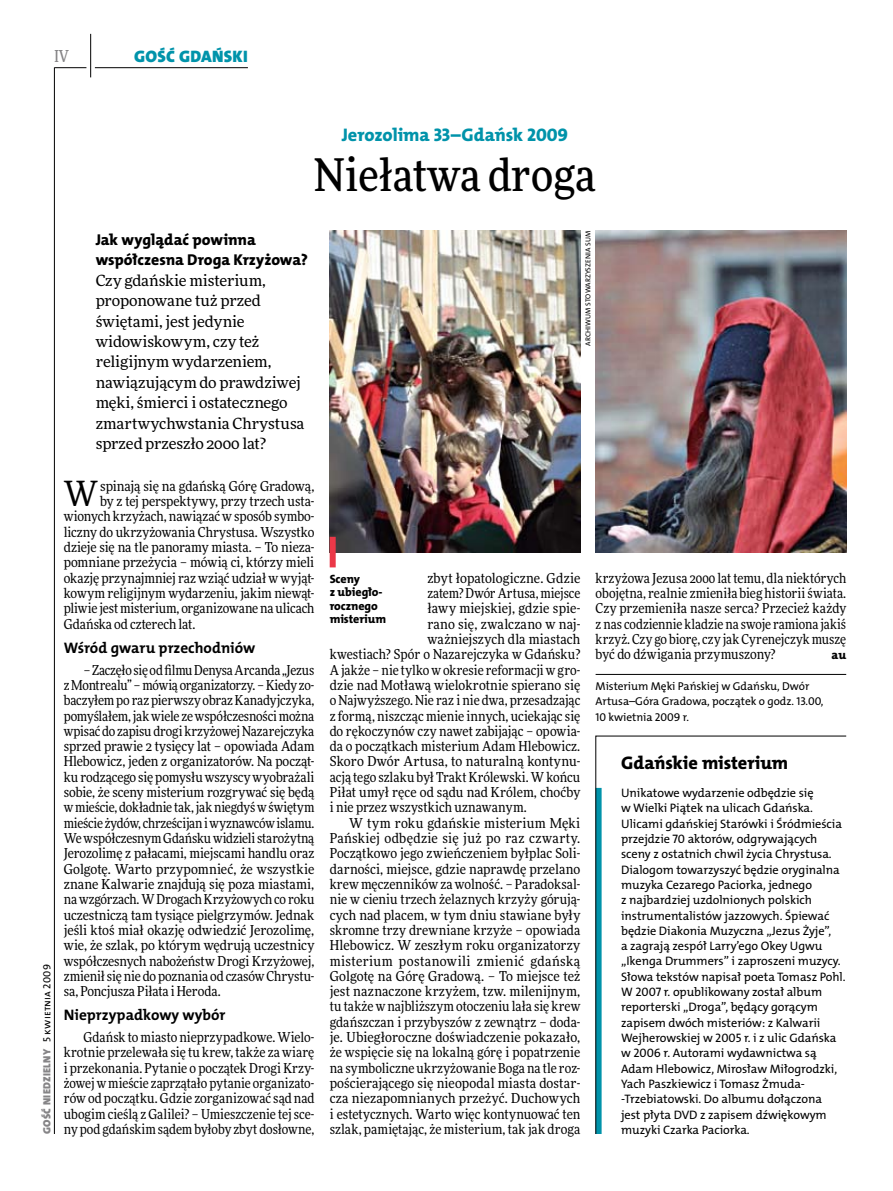
<style>
.page{position:relative;width:893px;height:1191px;background:#fff}
.page>*{position:absolute;margin:0;border:0;box-sizing:border-box;transform-origin:0 0}
.t1{font:500 45px "Freeday Narrow";color:#000}
.t2{font:34.8px "Freeday Narrow News";color:#000}
.t3{font:18.3px "The Mix HP8 Ex Bld";letter-spacing:-.005em;color:#0093aa}
.t4{font:18.3px "The Mix HP8 Ex Bld";letter-spacing:.005em;color:#000}
.t5{font:16.65px "The Mix HP9 Blk";letter-spacing:.02em;color:#0093aa}
.t6{font:500 16.5px "Freeday Narrow";color:#858486;scale:.9 1}
.t7{font:15.75px/20.4px "The Mix HP8 Ex Bld";letter-spacing:-.005em;color:#000}
.t8{font:15.45px/20.4px "Freeday News";letter-spacing:-.01em;color:#000}
.t9{font:15.3px "The Mix HP7 Bld";color:#000}
.t10{font:13.65px/15.3px "Freeday Narrow News";color:#000;text-align:justify}
.t11{font:13.65px "Freeday Narrow News";letter-spacing:.025em;color:#000}
.t12{font:13.65px "Freeday Narrow News";letter-spacing:.03em;color:#000}
.t13{font:12.3px/15.3px "The Mix HP5 Plain";letter-spacing:-.005em;color:#000}
.t14{font:12.3px "The Mix HP8 Ex Bld";color:#000}
.t15{font:12px/13.5px "The Mix HP8 Ex Bld";letter-spacing:-.005em;color:#000}
.t16{font:11.4px/15.3px "The Mix HP5 Plain";letter-spacing:-.005em;color:#000}
.t17{font:10.5px "The Mix HP9 Blk";letter-spacing:.025em;color:#858486}
.t18{font:7.2px "The Mix HP5 Plain";letter-spacing:.015em;color:#000}
.s1{font-family:"The Mix HP5 Plain";color:#000}
</style>
<div class="page">
<hr style="left:54px;top:67px;width:1px;height:1067px;background:#000">
<hr style="left:90px;top:34px;width:1px;height:43px;background:#000">
<hr style="left:54px;top:67px;width:32px;height:1px;background:#000">
<hr style="left:95px;top:67px;width:153px;height:1px;background:#000">
<hr style="left:596px;top:674px;width:250px;height:1px;background:#000">
<img style="left:596px;top:230px;width:250px;height:322px">
<img style="left:330px;top:230px;width:250px;height:322px">
<svg style="left:595px;top:735px;width:252px;height:399px"></svg>
<div style="left:330px;top:537px;width:6px;height:30px;background:#eb3848"></div>
<p class="t6" style="left:54px;top:46px;width:17px">IV</p>
<p class="t5" style="left:134px;top:46px;width:115px">GOŚĆ GDAŃSKI</p>
<h3 class="t3" style="left:342px;top:123px;width:228px">Jerozolima 33–Gdańsk 2009</h3>
<h1 class="t1" style="left:314px;top:147px;width:283px">Niełatwa droga</h1>
<p class="t17" style="left:40px;top:1134px;width:171px;rotate:-90deg">GOŚĆ NIEDZIELNY <span class="s1">5 kwietnia 2009</span></p>
<p class="t7" style="left:96px;top:229px;width:214px">Jak wyglądać powinna współczesna Droga Krzyżowa?</p>
<p class="t8" style="left:96px;top:270px;width:210px">Czy gdańskie misterium, proponowane tuż przed świętami, jest jedynie widowiskowym, czy też religijnym wydarzeniem, nawiązującym do prawdziwej męki, śmierci i ostatecznego zmartwychwstania Chrystusa sprzed przeszło 2000 lat?</p>
<h2 class="t2" style="left:64px;top:472px;width:36px">W</h2>
<p class="t10" style="left:100px;top:478px;width:216px">spinają się na gdańską Górę Gradową,</p>
<p class="t10" style="left:100px;top:493px;width:216px">by z tej perspektywy, przy trzech usta-</p>
<p class="t10" style="left:64px;top:509px;width:252px">wionych krzyżach, nawiązać w sposób symbo-</p>
<p class="t10" style="left:64px;top:524px;width:252px">liczny do ukrzyżowania Chrystusa. Wszystko</p>
<p class="t10" style="left:64px;top:539px;width:252px">dzieje się na tle panoramy miasta. – To nieza-</p>
<p class="t10" style="left:64px;top:555px;width:252px">pomniane przeżycia – mówią ci, którzy mieli</p>
<p class="t10" style="left:64px;top:570px;width:252px">okazję przynajmniej raz wziąć udział w wyjąt-</p>
<p class="t10" style="left:64px;top:585px;width:252px">kowym religijnym wydarzeniu, jakim niewąt-</p>
<p class="t10" style="left:64px;top:600px;width:252px">pliwie jestmisterium, organizowane na ulicach</p>
<p class="t10" style="left:64px;top:616px;width:133px">Gdańska od czterech lat.</p>
<p class="t9" style="left:64px;top:638px;width:193px">Wśród gwaru przechodniów</p>
<p class="t10" style="left:64px;top:662px;width:252px;text-indent:20px">– Zaczęło się odfilmu Denysa Arcanda „Jezus zMontrealu” – mówią organizatorzy. – Kiedy zo&shy;baczyłem po raz pierwszy obraz Kanadyjczyka, pomyślałem, jak wiele zewspółczesności można wpisać do zapisu drogi krzyżowej Nazarejczyka sprzed prawie 2 tysięcy lat – opowiada Adam Hlebowicz, jeden z organizatorów. Na począt&shy;ku rodzącego się pomysłu wszyscy wyobrażali sobie, że sceny misterium rozgrywać się będą wmieście, dokładnie tak, jak niegdyś wświętym mieście żydów, chrześcijan iwyznawców islamu.<br>Wewspółczesnym Gdańsku widzieli starożytną Jerozolimę z pałacami, miejscami handlu oraz Golgotę. Warto przypomnieć, że wszystkie znane Kalwarie znajdują się poza miastami, nawzgórzach. WDrogach Krzyżowych co roku uczestniczą tam tysiące pielgrzymów. Jednak jeśli ktoś miał okazję odwiedzić Jerozolimę, wie, że szlak, po którym wędrują uczestnicy współczesnych nabożeństw Drogi Krzyżowej, zmieniłsię nie do poznania od czasów Chrystu&shy;sa, Poncjusza Piłata i Heroda.</p>
<p class="t9" style="left:64px;top:1005px;width:163px">Nieprzypadkowy wybór</p>
<p class="t10" style="left:64px;top:1029px;width:252px;text-indent:20px">Gdańsk to miasto nieprzypadkowe. Wielo&shy;krotnie przelewała się tu krew, także za wiarę i przekonania. Pytanie o początek Drogi Krzy&shy;żowej w mieście zaprzątało pytanie organizato&shy;rów od początku. Gdzie zorganizować sąd nad ubogim cieślą z Galilei? – Umieszczenie tej sce&shy;ny pod gdańskim sądem byłoby zbyt dosłowne,</p>
<p class="t18" style="left:583px;top:346px;width:117px;rotate:-90deg">Archiwum Stowarzyszenia SUM</p>
<p class="t10" style="left:427px;top:570px;width:154px">zbyt łopatologiczne. Gdzie</p>
<p class="t10" style="left:427px;top:585px;width:154px">zatem? Dwór Artusa, miejsce</p>
<p class="t10" style="left:427px;top:600px;width:154px">ławy miejskiej, gdzie spie-</p>
<p class="t10" style="left:427px;top:616px;width:154px">rano się, zwalczano w naj-</p>
<p class="t10" style="left:427px;top:631px;width:154px">ważniejszych dla miastach</p>
<p class="t10" style="left:330px;top:646px;width:252px">kwestiach? Spór o Nazarejczyka w Gdańsku?</p>
<p class="t10" style="left:330px;top:662px;width:252px">A jakże – nie tylko w okresie reformacji w gro-</p>
<p class="t10" style="left:330px;top:677px;width:252px">dzie nad Motławą wielokrotnie spierano się</p>
<p class="t10" style="left:330px;top:692px;width:252px">o Najwyższego. Nie raz i nie dwa, przesadzając</p>
<p class="t10" style="left:330px;top:708px;width:252px">z formą, niszcząc mienie innych, uciekając się</p>
<p class="t10" style="left:330px;top:723px;width:252px">do rękoczynów czy nawet zabijając – opowia-</p>
<p class="t10" style="left:330px;top:738px;width:252px">da o początkach misterium Adam Hlebowicz.</p>
<p class="t10" style="left:330px;top:754px;width:252px">Skoro Dwór Artusa, to naturalną kontynu-</p>
<p class="t10" style="left:330px;top:769px;width:252px">acją tego szlaku był Trakt Królewski. W końcu</p>
<p class="t10" style="left:330px;top:784px;width:252px">Piłat umył ręce od sądu nad Królem, choćby</p>
<p class="t10" style="left:330px;top:799px;width:199px">i nie przez wszystkich uznawanym.</p>
<p class="t10" style="left:349px;top:815px;width:233px">W tym roku gdańskie misterium Męki</p>
<p class="t11" style="left:330px;top:829px;width:252px">Pańskiej odbędzie się już po raz czwarty.</p>
<p class="t10" style="left:330px;top:845px;width:252px">Początkowo jego zwieńczeniem byłplac Soli-</p>
<p class="t10" style="left:330px;top:861px;width:252px">darności, miejsce, gdzie naprawdę przelano</p>
<p class="t10" style="left:330px;top:876px;width:252px">krew męczenników za wolność. – Paradoksal-</p>
<p class="t10" style="left:330px;top:891px;width:252px">nie w cieniu trzech żelaznych krzyży górują-</p>
<p class="t10" style="left:330px;top:907px;width:252px">cych nad placem, w tym dniu stawiane były</p>
<p class="t10" style="left:330px;top:922px;width:252px">skromne trzy drewniane krzyże – opowiada</p>
<p class="t10" style="left:330px;top:937px;width:252px">Hlebowicz. W zeszłym roku organizatorzy</p>
<p class="t12" style="left:330px;top:952px;width:252px">misterium postanowili zmienić gdańską</p>
<p class="t10" style="left:330px;top:968px;width:252px">Golgotę na Górę Gradową. – To miejsce też</p>
<p class="t10" style="left:330px;top:983px;width:252px">jest naznaczone krzyżem, tzw. milenijnym,</p>
<p class="t10" style="left:330px;top:998px;width:252px">tu także w najbliższym otoczeniu lała się krew</p>
<p class="t10" style="left:330px;top:1014px;width:252px">gdańszczan i przybyszów z zewnątrz – doda-</p>
<p class="t10" style="left:330px;top:1029px;width:252px">je. Ubiegłoroczne doświadczenie pokazało,</p>
<p class="t10" style="left:330px;top:1044px;width:252px">że wspięcie się na lokalną górę i popatrzenie</p>
<p class="t10" style="left:330px;top:1060px;width:252px">na symboliczne ukrzyżowanie Boga na tle roz-</p>
<p class="t10" style="left:330px;top:1075px;width:252px">pościerającego się nieopodal miasta dostar-</p>
<p class="t10" style="left:330px;top:1090px;width:252px">cza niezapomnianych przeżyć. Duchowych</p>
<p class="t10" style="left:330px;top:1106px;width:252px">i estetycznych. Warto więc kontynuować ten</p>
<p class="t10" style="left:330px;top:1121px;width:252px">szlak, pamiętając, że misterium, tak jak droga</p>
<p class="t15" style="left:330px;top:572px;width:58px">Sceny<br>z ubiegło&shy;rocznego misterium</p>
<p class="t10" style="left:596px;top:570px;width:252px">krzyżowa Jezusa 2000 lat temu, dla niektórych obojętna, realnie zmieniła bieg historii świata.<br>Czy przemieniła nasze serca? Przecież każdy z nas codziennie kladzie na swoje ramiona jakiś krzyż. Czy go biorę, czy jak Cyrenejczyk muszę być do dźwigania przymuszony?</p>
<p class="t14" style="left:832px;top:647px;width:16px">au</p>
<p class="t16" style="left:596px;top:678px;width:229px">Misterium Męki Pańskiej w G dańsku, Dwór<br>Artusa–Góra Gradowa, początek o godz. 13.00,<br>10 kwietnia 2009 r.</p>
<h3 class="t4" style="left:621px;top:751px;width:169px">Gdańskie misterium</h3>
<p class="t13" style="left:621px;top:785px;width:226px">U nikatowe wydarzenie odbędzie się<br>w Wielki Piątek na ulicach Gdańska.<br>Ulicami gdańskiej Starówki i Śródmieścia przejdzie 70 aktorów, odgrywających sceny z ostatnich chwil życia Chrystusa.<br>Dialogom towarzyszyć będzie oryginalna muzyka Cezarego Paciorka, jednego<br>z najbardziej uzdolnionych polskich instrumentalistów jazzowych. Śpiewać będzie Diakonia Muzyczna „Jezus Żyje”,<br>a zagrają zespół Larry’ego Okey U gwu „Ikenga Drummers” i zaproszeni muzycy.<br>Słowa tekstów napisał poeta Tomasz Pohl.<br>W 2007 r. opublikowany został album reporterski „Droga”, będący gorącym zapisem dwóch misteriów: z Kalwarii Wejherowskiej w 2005 r. i z ulic Gdańska w 2006 r. Autorami wydawnictwa są Adam Hlebowicz, Mirosław Miłogrodzki, Yach Paszkiewicz i Tomasz Żmuda--Trzebiatowski. Do albumu dołączona<br>jest płyta DVD z zapisem dźwiękowym muzyki Czarka Paciorka.</p>
</div>
